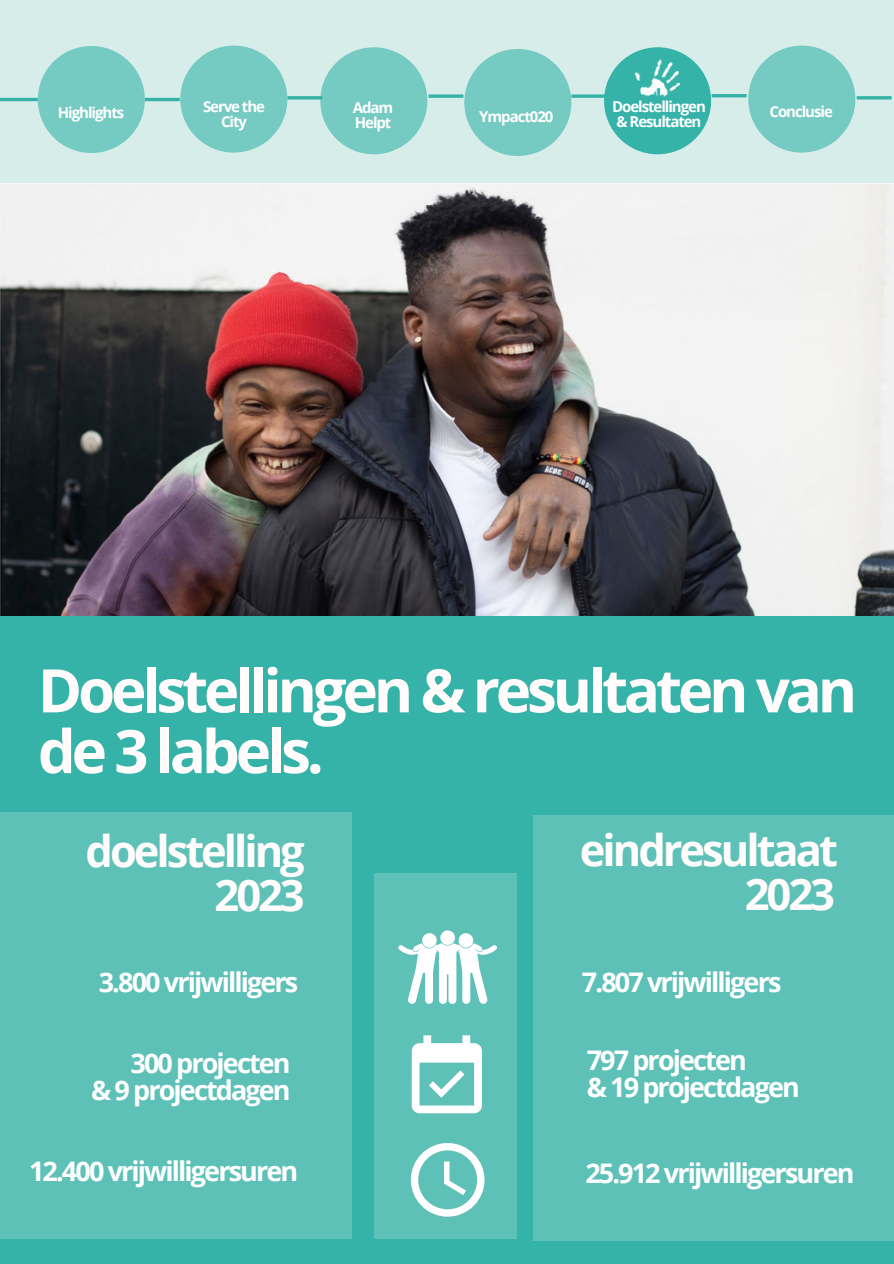
<style>
.page{position:relative;width:894px;height:1264px;background:#fff}
.page>*{position:absolute;margin:0;border:0;box-sizing:border-box;transform-origin:0 0}
.t1{font:700 60px/60.8px "Open Sans";letter-spacing:-.07em;color:#fffcfb}
.t2{font:700 43.5px/43.8px "Open Sans";letter-spacing:-.07em;color:#fffcfb;text-align:right}
.t3{font:700 27px/27px "Open Sans";letter-spacing:-.07em;color:#fff;text-align:right}
.t4{font:700 15px/14.7px "Open Sans";letter-spacing:-.07em;color:#fff}
</style>
<div class="page">
<div style="left:0;top:0;width:893px;height:1263px;background:#35b3a8"></div>
<img style="left:0;top:183px;width:893px;height:432px">
<div style="left:0;top:0;width:893px;height:183px;background:#d6edea"></div>
<hr style="left:0;top:98px;width:38px;height:3px;background:#35b3a8">
<div style="left:38px;top:46px;width:107px;height:107px;background:#75cac2;border-radius:50%"></div>
<div style="left:180px;top:46px;width:107px;height:106px;background:#75cac2;border-radius:50%"></div>
<div style="left:320px;top:47px;width:107px;height:107px;background:#75cac2;border-radius:50%"></div>
<div style="left:464px;top:49px;width:107px;height:107px;background:#75cac2;border-radius:50%"></div>
<div style="left:604px;top:47px;width:106px;height:107px;background:#35b3a8;border-radius:50%"></div>
<div style="left:748px;top:46px;width:107px;height:106px;background:#75cac2;border-radius:50%"></div>
<hr style="left:287px;top:96px;width:35px;height:3px;background:#35b3a8">
<svg style="left:428px;top:94px;width:35px;height:4px"></svg>
<svg style="left:571px;top:94px;width:34px;height:4px"></svg>
<hr style="left:711px;top:94px;width:35px;height:3px;background:#35b3a8">
<hr style="left:856px;top:96px;width:35px;height:3px;background:#35b3a8">
<hr style="left:145px;top:98px;width:35px;height:3px;background:#35b3a8">
<img style="left:627px;top:51px;width:62px;height:46px">
<div style="left:374px;top:873px;width:142px;height:365px;background:#5dc1b8"></div>
<div style="left:0;top:813px;width:352px;height:425px;background:#5dc1b8"></div>
<svg style="left:398px;top:930px;width:99px;height:74px"></svg>
<svg style="left:411px;top:1035px;width:70px;height:77px"></svg>
<svg style="left:411px;top:1143px;width:73px;height:73px"></svg>
<div style="left:532px;top:815px;width:361px;height:425px;background:#5dc1b8"></div>
<p class="t4" style="left:58px;top:105px;width:68px">Highlights</p>
<p class="t4" style="left:203px;top:99px;width:64px;text-align:center">Serve the<br>City</p>
<p class="t4" style="left:479px;top:108px;width:76px">Ympact020</p>
<p class="t4" style="left:612px;top:99px;width:95px">Doelstellingen &amp; Resultaten</p>
<p class="t4" style="left:769px;top:104px;width:65px">Conclusie</p>
<p class="t4" style="left:353px;top:100px;width:42px">Adam<br>Helpt</p>
<h1 class="t1" style="left:38px;top:658px;width:820px">Doelstellingen &amp; resultaten van de 3 labels.</h1>
<h2 class="t2" style="left:85px;top:828px;width:221px">doelstelling<br>2023</h2>
<h2 class="t2" style="left:579px;top:827px;width:259px">eindresultaat<br>2023</h2>
<p class="t3" style="left:99px;top:968px;width:201px">3.800 vrijwilligers</p>
<p class="t3" style="left:582px;top:968px;width:201px">7.807 vrijwilligers</p>
<p class="t3" style="left:91px;top:1049px;width:201px">300 projecten<br>&amp; 9 projectdagen</p>
<p class="t3" style="left:586px;top:1045px;width:215px;text-align:left">797 projecten<br>&amp; 19 projectdagen</p>
<p class="t3" style="left:29px;top:1157px;width:271px">12.400 vrijwilligersuren</p>
<p class="t3" style="left:585px;top:1158px;width:271px">25.912 vrijwilligersuren</p>
</div>
